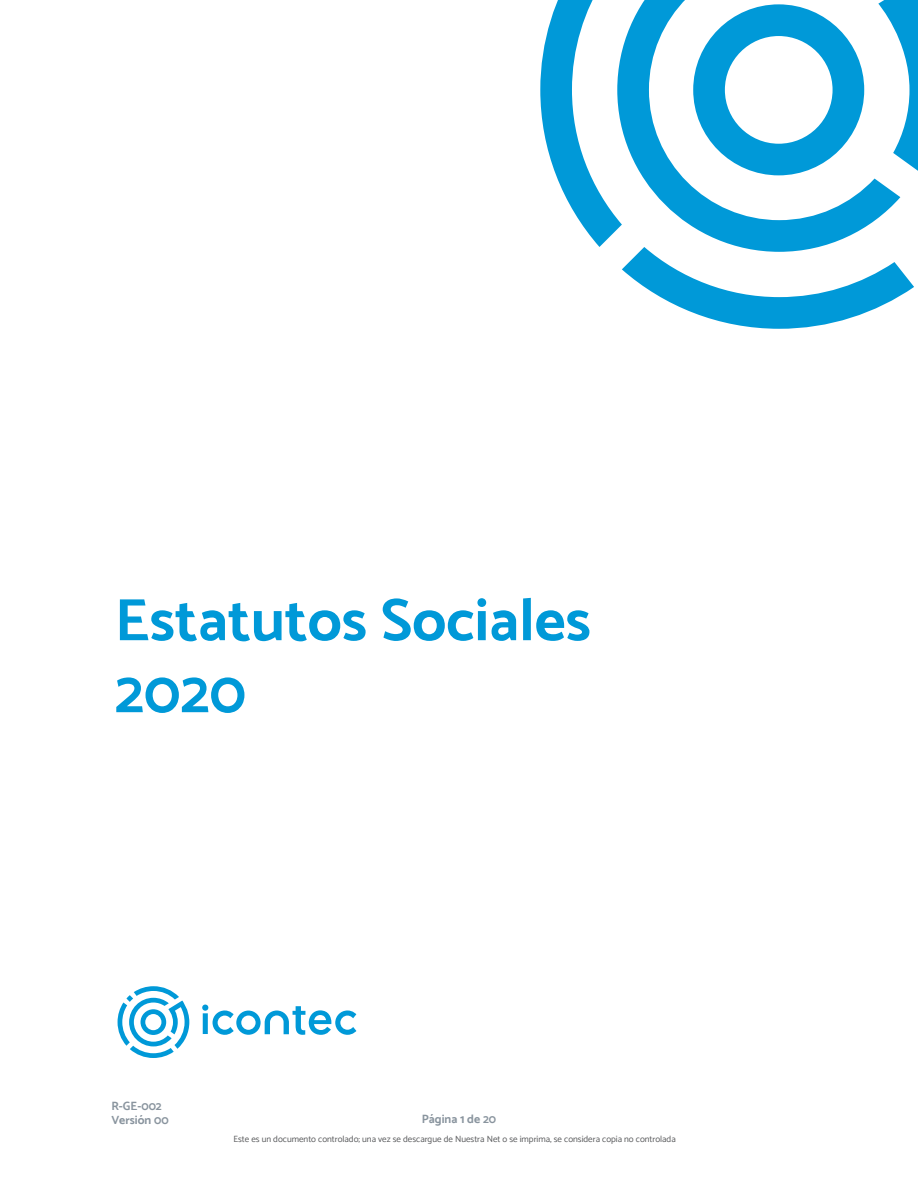
<style>
.page{position:relative;width:918px;height:1188px;background:#fff}
.page>*{position:absolute;margin:0;border:0;box-sizing:border-box;transform-origin:0 0}
.t1{font:700 60px/72px "Catamaran";color:#0099d8}
.t2{font:700 12px/14.4px "Catamaran";color:#89949e}
.t3{font:9px "Catamaran";color:#58595b}
</style>
<div class="page">
<svg style="left:118px;top:986px;width:71px;height:72px"></svg>
<svg style="left:202px;top:1005px;width:154px;height:30px"></svg>
<svg style="left:540px;top:0;width:378px;height:329px"></svg>
<h1 class="t1" style="left:115px;top:583px;width:478px">Estatutos Sociales<br>2020</h1>
<h2 class="t2" style="left:111px;top:1098px;width:59px">R-GE-002<br>Versión 00</h2>
<h2 class="t2" style="left:422px;top:1112px;width:76px">Página 1 de 20</h2>
<p class="t3" style="left:233px;top:1133px;width:444px">Este es un documento controlado; una vez se descargue de Nuestra Net o se imprima, se considera copia no controlada</p>
</div>
